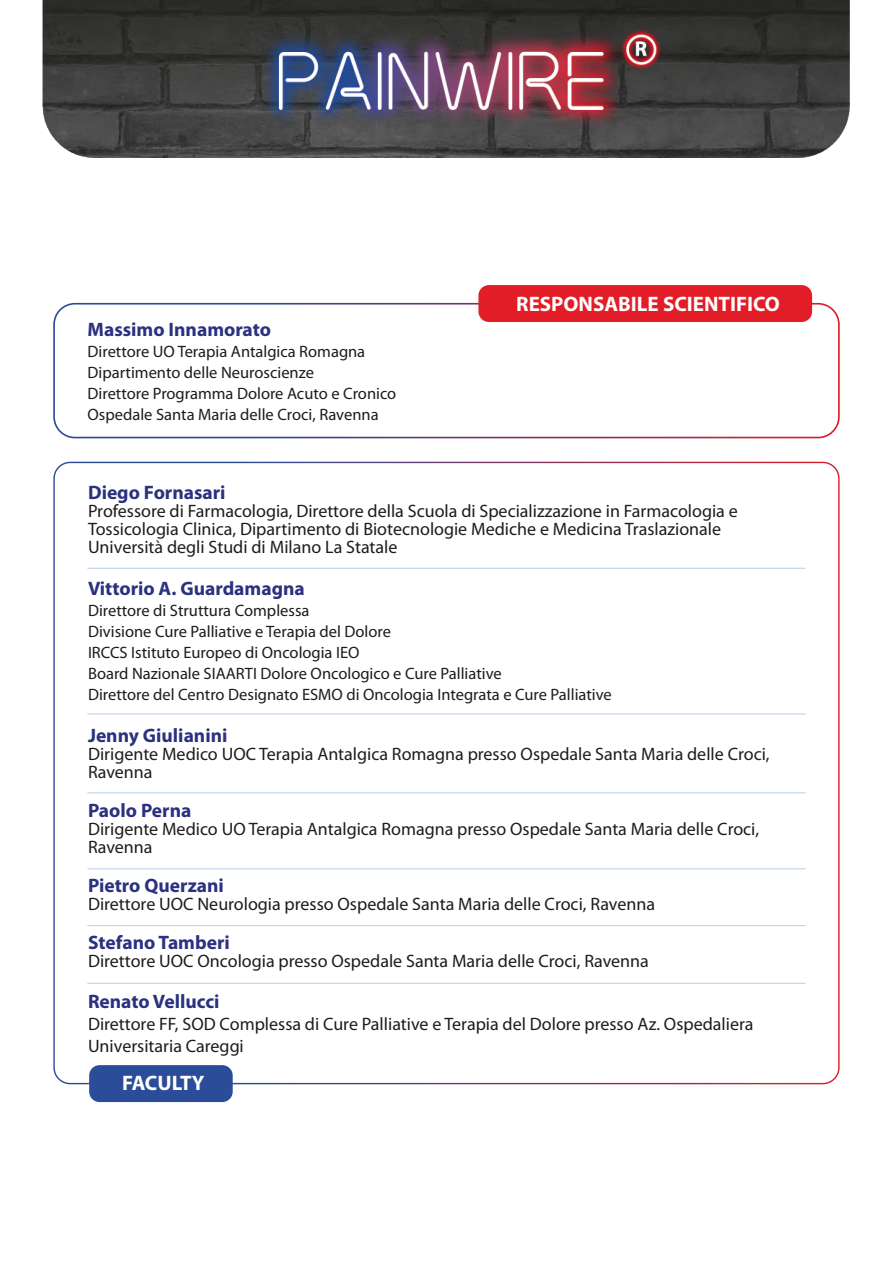
<style>
.page{position:relative;width:893px;height:1263px;background:#fff}
.page>*{position:absolute;margin:0;border:0;box-sizing:border-box;transform-origin:0 0}
.t1{font:700 21px "Myriad Pro";color:#fff}
.t2{font:700 19.5px "Myriad Pro";color:#2a317f}
.t3{font:18px/18px "Myriad Pro";color:#1d1d1b}
.t4{font:16.5px/21px "Myriad Pro";color:#1d1d1b}
</style>
<div class="page">
<hr style="left:87px;top:568px;width:719px;height:1px;background:#c0d2ed">
<hr style="left:87px;top:792px;width:719px;height:1px;background:#c0d2ed">
<hr style="left:87px;top:713px;width:719px;height:1px;background:#c0d2ed">
<hr style="left:87px;top:925px;width:719px;height:1px;background:#c0d2ed">
<hr style="left:87px;top:983px;width:719px;height:1px;background:#c0d2ed">
<hr style="left:87px;top:868px;width:719px;height:1px;background:#c0d2ed">
<div style="left:89px;top:1065px;width:144px;height:37px;background:#2b4c98;border-radius:10px"></div>
<div style="left:53px;top:303px;width:787px;height:135px;border:2px solid #fff;border-radius:21px"></div>
<div style="left:478px;top:285px;width:334px;height:37px;background:#e21d27;border-radius:10px"></div>
<img style="left:43px;top:0;width:806px;height:157px">
<img style="left:220px;top:0;width:547px;height:158px">
<p class="t2" style="left:88px;top:318px;width:185px">Massimo Innamorato</p>
<p class="t4" style="left:88px;top:341px;width:310px">Direttore UO Terapia Antalgica Romagna Dipartimento delle Neuroscienze<br>Direttore Programma Dolore Acuto e Cronico Ospedale Santa Maria delle Croci, Ravenna</p>
<p class="t1" style="left:516px;top:292px;width:265px">RESPONSABILE SCIENTIFICO</p>
<p class="t2" style="left:88px;top:481px;width:139px">Diego Fornasari</p>
<p class="t3" style="left:88px;top:502px;width:651px">Professore di Farmacologia, Direttore della Scuola di Specializzazione in Farmacologia e<br>Tossicologia Clinica, Dipartimento di Biotecnologie Mediche e Medicina Traslazionale<br>Università degli Studi di Milano La Statale</p>
<p class="t2" style="left:88px;top:577px;width:218px">Vittorio A. Guardamagna</p>
<p class="t4" style="left:88px;top:600px;width:525px">Direttore di Struttura Complessa<br>Divisione Cure Palliative e Terapia del Dolore<br>IRCCS Istituto Europeo di Oncologia IEO<br>Board Nazionale SIAARTI Dolore Oncologico e Cure Palliative<br>Direttore del Centro Designato ESMO di Oncologia Integrata e Cure Palliative</p>
<p class="t2" style="left:88px;top:724px;width:141px">Jenny Giulianini</p>
<p class="t3" style="left:88px;top:745px;width:683px">Dirigente Medico UOC Terapia Antalgica Romagna presso Ospedale Santa Maria delle Croci,<br>Ravenna</p>
<p class="t2" style="left:88px;top:799px;width:105px">Paolo Perna</p>
<p class="t3" style="left:88px;top:820px;width:673px">Dirigente Medico UO Terapia Antalgica Romagna presso Ospedale Santa Maria delle Croci,<br>Ravenna</p>
<p class="t2" style="left:88px;top:874px;width:137px">Pietro Querzani</p>
<p class="t3" style="left:88px;top:895px;width:568px">Direttore UOC Neurologia presso Ospedale Santa Maria delle Croci, Ravenna</p>
<p class="t2" style="left:88px;top:931px;width:143px">Stefano Tamberi</p>
<p class="t3" style="left:88px;top:952px;width:562px">Direttore UOC Oncologia presso Ospedale Santa Maria delle Croci, Ravenna</p>
<p class="t2" style="left:88px;top:991px;width:133px">Renato Vellucci</p>
<p class="t3" style="left:88px;top:1013px;width:667px;line-height:21.6px">Direttore FF, SOD Complessa di Cure Palliative e Terapia del Dolore presso Az. Ospedaliera<br>Universitaria Careggi</p>
<p class="t1" style="left:122px;top:1072px;width:84px">FACULTY</p>
</div>
